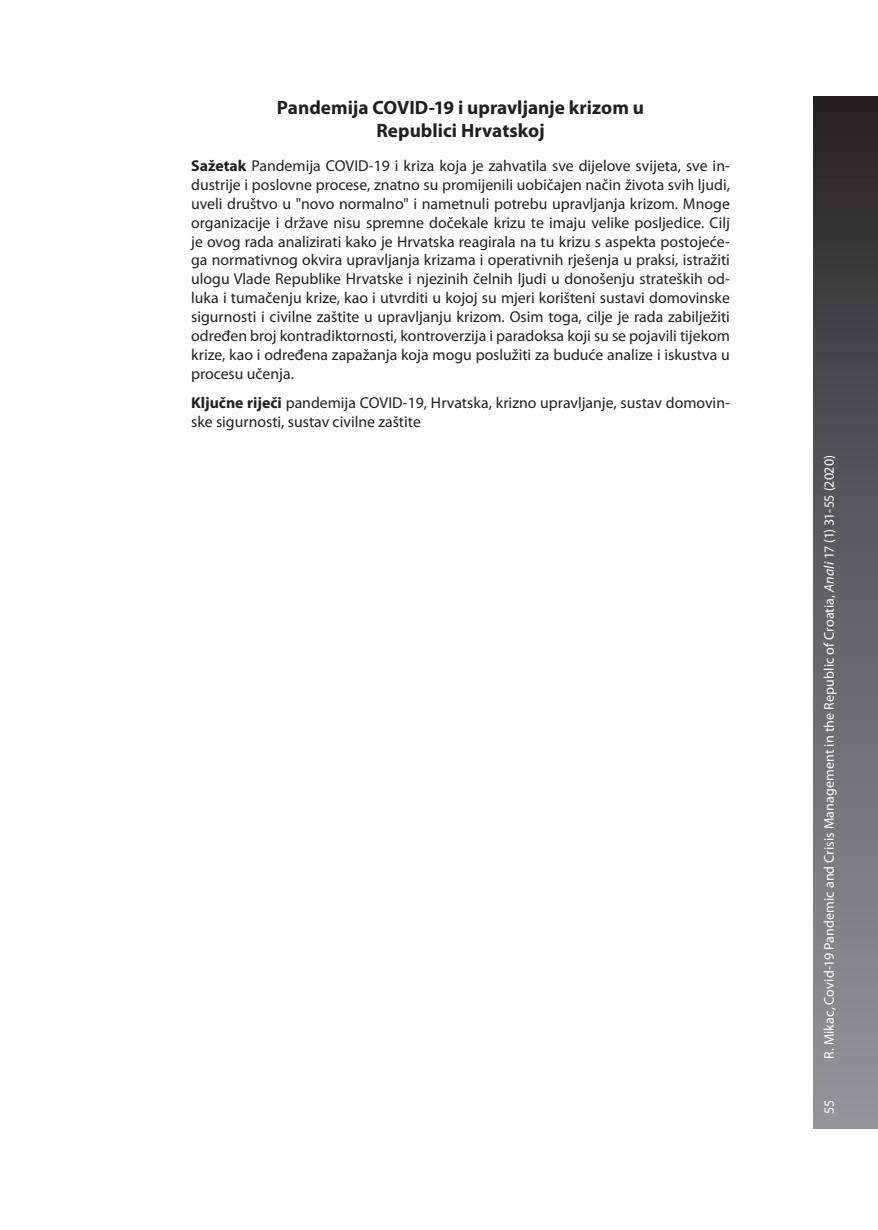
<style>
.page{position:relative;width:878px;height:1230px;background:#fff}
.page>*{position:absolute;margin:0;border:0;box-sizing:border-box;transform-origin:0 0}
.t1{font:700 19.25px/23.1px "Myriad Pro";color:#231f20;text-align:center}
.t2{font:15.75px/18.9px "Myriad Pro";color:#231f20;text-align:justify}
.t3{font:14px "Myriad Pro";letter-spacing:.005em;color:#fff}
.s1{font-weight:700}
.s2{font-style:italic}
</style>
<div class="page">
<div style="left:813px;top:96px;width:64px;height:1032px;background:linear-gradient(to bottom,#292728,#979a9d)"></div>
<p class="t1" style="left:277px;top:95px;width:368px">Pandemija COVID-19 i upravljanje krizom u<br>Republici Hrvatskoj</p>
<p class="t2" style="left:191px;top:156px;width:153px"><span class="s1">Sažetak</span> Pandemija COVID</p>
<p class="t2" style="left:191px;top:156px;width:540px;text-indent:177px">-19 i kriza koja je zahvatila sve dijelove svijeta, sve in&shy;dustrije i poslovne procese, znatno su promijenili uobičajen način života svih ljudi, uveli društvo u "novo normalno" i nametnuli potrebu upravljanja krizom. Mnoge organizacije i države nisu spremne dočekale krizu te imaju velike posljedice. Cilj je ovog rada analizirati kako je H rvatska reagirala na tu krizu s aspekta postojeće&shy;ga normativnog okvira upravljanja krizama i operativnih rješenja u praksi, istražiti ulogu Vlade Republike H rvatske i njezinih čelnih ljudi u donošenju strateških od&shy;luka i tumačenju krize, kao i utvrditi u kojoj su mjeri korišteni sustavi domovinske sigurnosti i civilne zaštite u upravljanju krizom. Osim toga, cilje je rada zabilježiti određen broj kontradiktornosti, kontroverzija i paradoksa koji su se pojavili tijekom krize, kao i određena zapažanja koja mogu poslužiti za buduće analize i iskustva u procesu učenja.</p>
<p class="t2" style="left:191px;top:393px;width:187px"><span class="s1">Ključne riječi</span> pandemija COVID</p>
<p class="t2" style="left:191px;top:393px;width:540px;text-indent:211px">-19, H rvatska, krizno upravljanje, sustav domovin&shy;ske sigurnosti, sustav civilne zaštite</p>
<p class="t3" style="left:820px;top:1059px;width:605px;rotate:-90deg">R. Mikac, Covid-19 Pandemic and Crisis Management in the Republic of Croatia, <span class="s2">Anali</span> 17 (1) 31-55 (2020)</p>
<p class="t3" style="left:820px;top:1113px;width:16px;rotate:-90deg">55</p>
</div>
